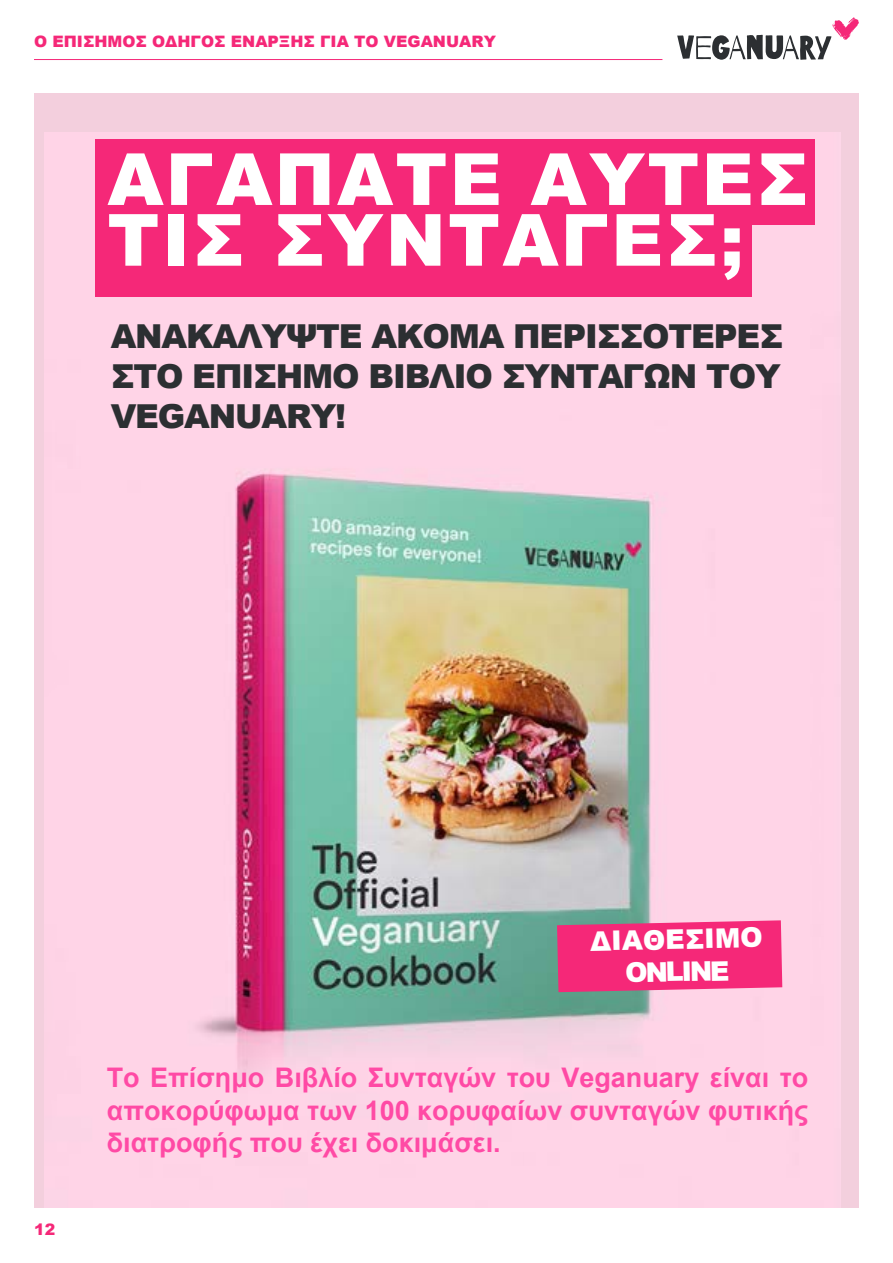
<style>
.page{position:relative;width:893px;height:1263px;background:#fff}
.page>*{position:absolute;margin:0;border:0;box-sizing:border-box;transform-origin:0 0}
.t1{font:900 72px/60.8px "Arial";letter-spacing:.035em;color:#fff}
.t2{font:900 33px/39.8px "Arial";letter-spacing:-.035em;color:#2c2f32;text-align:justify}
.t3{font:700 27px/32.4px "Arial";color:#ff4aa5;text-align:justify}
.t4{font:900 27px/32.4px "Arial";color:#fff;text-align:center}
.t5{font:900 15.75px "Arial";color:#f52878}
</style>
<div class="page">
<hr style="left:34px;top:59px;width:628px;height:1px;background:#f52878">
<svg style="left:677px;top:17px;width:182px;height:43px"></svg>
<div style="left:34px;top:93px;width:825px;height:1115px;background:#f3cfdd"></div>
<img style="left:44px;top:133px;width:797px;height:1075px">
<div style="left:95px;top:140px;width:720px;height:85px;background:#f52878"></div>
<div style="left:95px;top:212px;width:656px;height:85px;background:#f52878"></div>
<svg style="left:557px;top:920px;width:225px;height:72px"></svg>
<p class="t5" style="left:34px;top:30px;width:463px">Ο ΕΠΙΣΗΜΟΣ ΟΔΗΓΟΣ ΕΝΑΡΞΗΣ ΓΙΑ ΤΟ VEGANUARY</p>
<h1 class="t1" style="left:107px;top:147px;width:702px">ΑΓΑΠΑΤΕ ΑΥΤΕΣ<br>ΤΙΣ ΣΥΝΤΑΓΕΣ;</h1>
<p class="t2" style="left:111px;top:316px;width:674px">ΑΝΑΚΑΛΥΨΤΕ ΑΚΟΜΑ ΠΕΡΙΣΣΟΤΕΡΕΣ ΣΤΟ ΕΠΙΣΗΜΟ ΒΙΒΛΙΟ ΣΥΝΤΑΓΩΝ ΤΟΥ VEGANUARY!</p>
<p class="t4" style="left:590px;top:924px;width:174px;rotate:-1deg">ΔΙΑΘΕΣΙΜΟ<br>ONLINE</p>
<p class="t5" style="left:34px;top:1218px;width:23px">12</p>
<p class="t3" style="left:107px;top:1062px;width:703px">Το Επίσημο Βιβλίο Συνταγών του Veganuary είναι το αποκορύφωμα των 100 κορυφαίων συνταγών φυτικής διατροφής που έχει δοκιμάσει.</p>
</div>
